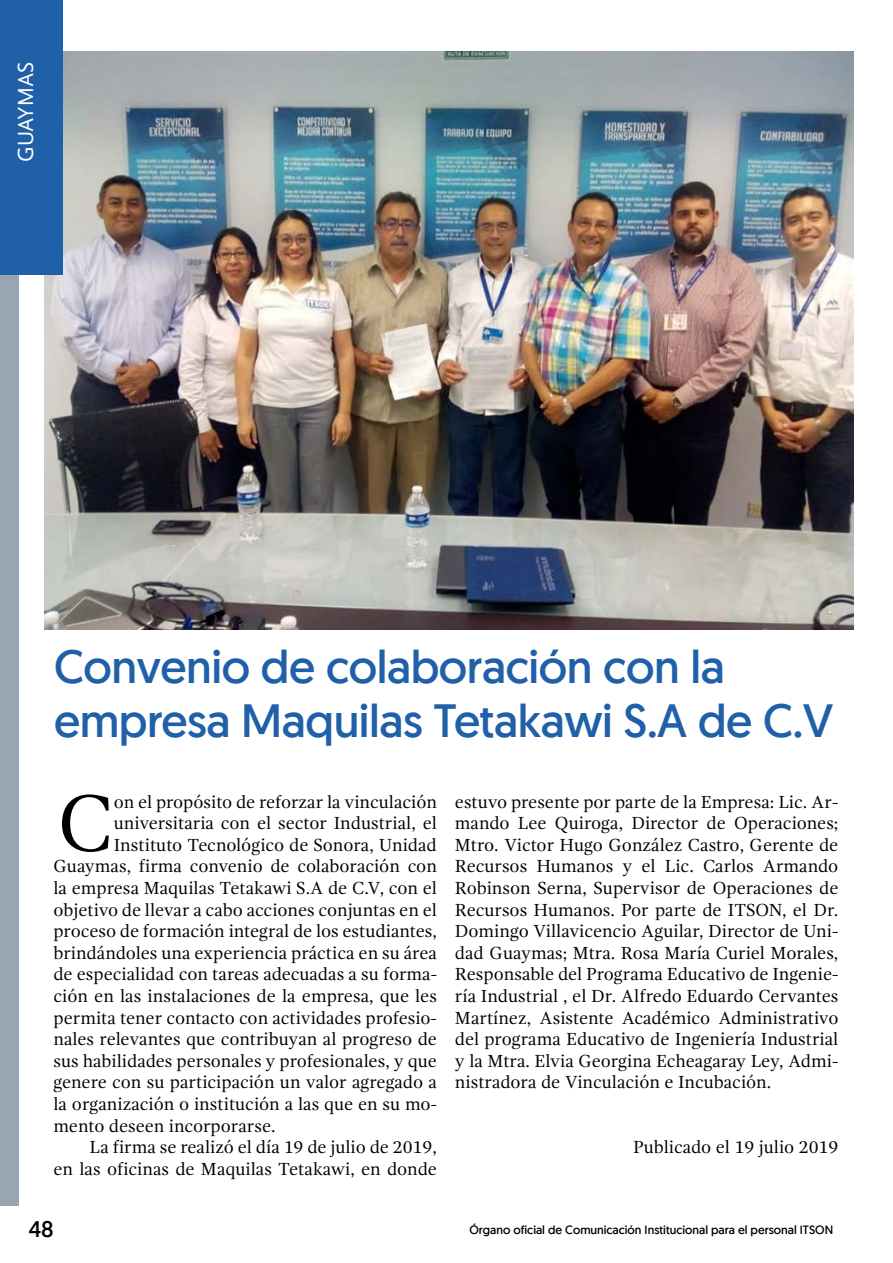
<style>
.page{position:relative;width:893px;height:1263px;background:#fff}
.page>*{position:absolute;margin:0;border:0;box-sizing:border-box;transform-origin:0 0}
.t1{font:82.5px "Gandhi Serif";color:#000}
.t2{font:46.5px/54px "Geomanist";letter-spacing:-.01em;color:#2060a8}
.t3{font:22.5px "Gandhi Sans";color:#fff}
.t4{font:22.5px "Geomanist";color:#000101}
.t5{font:18px/21.6px "Gandhi Serif";color:#000;text-align:justify}
.t6{font:12px "Geomanist";color:#000101}
</style>
<div class="page">
<img style="left:45px;top:51px;width:808px;height:578px">
<div style="left:0;top:158px;width:18px;height:1047px;background:#98a6b3"></div>
<div style="left:0;top:0;width:63px;height:274px;background:#2060a8"></div>
<p class="t3" style="left:13px;top:162px;width:101px;rotate:-90deg">GUAYMAS</p>
<h2 class="t2" style="left:54px;top:639px;width:781px">Convenio de colaboración con la empresa Maquilas Tetakawi S.A de C.V</h2>
<h1 class="t1" style="left:57px;top:777px;width:58px">C</h1>
<p class="t5" style="left:114px;top:791px;width:325px">on el propósito de reforzar la vinculación</p>
<p class="t5" style="left:114px;top:812px;width:325px">universitaria con el sector Industrial, el</p>
<p class="t5" style="left:114px;top:834px;width:325px">Instituto Tecnológico de Sonora, Unidad</p>
<p class="t5" style="left:53px;top:856px;width:385px">Guaymas, firma convenio de colaboración con</p>
<p class="t5" style="left:53px;top:877px;width:385px">la empresa Maquilas Tetakawi S.A de C.V, con el</p>
<p class="t5" style="left:53px;top:899px;width:385px">objetivo de llevar a cabo acciones conjuntas en el</p>
<p class="t5" style="left:53px;top:920px;width:385px">proceso de formación integral de los estudiantes,</p>
<p class="t5" style="left:53px;top:942px;width:385px">brindándoles una experiencia práctica en su área</p>
<p class="t5" style="left:53px;top:964px;width:385px">de especialidad con tareas adecuadas a su forma-</p>
<p class="t5" style="left:53px;top:985px;width:385px">ción en las instalaciones de la empresa, que les</p>
<p class="t5" style="left:53px;top:1007px;width:385px">permita tener contacto con actividades profesio-</p>
<p class="t5" style="left:53px;top:1028px;width:385px">nales relevantes que contribuyan al progreso de</p>
<p class="t5" style="left:53px;top:1050px;width:385px">sus habilidades personales y profesionales, y que</p>
<p class="t5" style="left:53px;top:1072px;width:385px">genere con su participación un valor agregado a</p>
<p class="t5" style="left:53px;top:1093px;width:385px">la organización o institución a las que en su mo-</p>
<p class="t5" style="left:53px;top:1115px;width:224px">mento deseen incorporarse.</p>
<p class="t5" style="left:89px;top:1136px;width:349px">La firma se realizó el día 19 de julio de 2019,</p>
<p class="t5" style="left:53px;top:1158px;width:385px">en las oficinas de Maquilas Tetakawi, en donde</p>
<p class="t5" style="left:455px;top:791px;width:385px">estuvo presente por parte de la Empresa: Lic. Ar&shy;mando Lee Quiroga, Director de Operaciones; Mtro. Victor Hugo González Castro, Gerente de Recursos Humanos y el Lic. Carlos Armando Robinson Serna, Supervisor de Operaciones de Recursos Humanos. Por parte de ITSON, el Dr.<br>Domingo Villavicencio Aguilar, Director de Uni&shy;dad Guaymas; Mtra. Rosa María Curiel Morales, Responsable del Programa Educativo de Ingenie&shy;ría Industrial , el Dr. Alfredo Eduardo Cervantes Martínez, Asistente Académico Administrativo del programa Educativo de Ingeniería Industrial y la Mtra. Elvia Georgina Echeagaray Ley, Admi&shy;nistradora de Vinculación e Incubación.</p>
<p class="t5" style="left:633px;top:1136px;width:207px">Publicado el 19 julio 2019</p>
<p class="t4" style="left:28px;top:1214px;width:27px">48</p>
<p class="t6" style="left:469px;top:1221px;width:365px">Órgano oficial de Comunicación Institucional para el personal ITSON</p>
</div>
